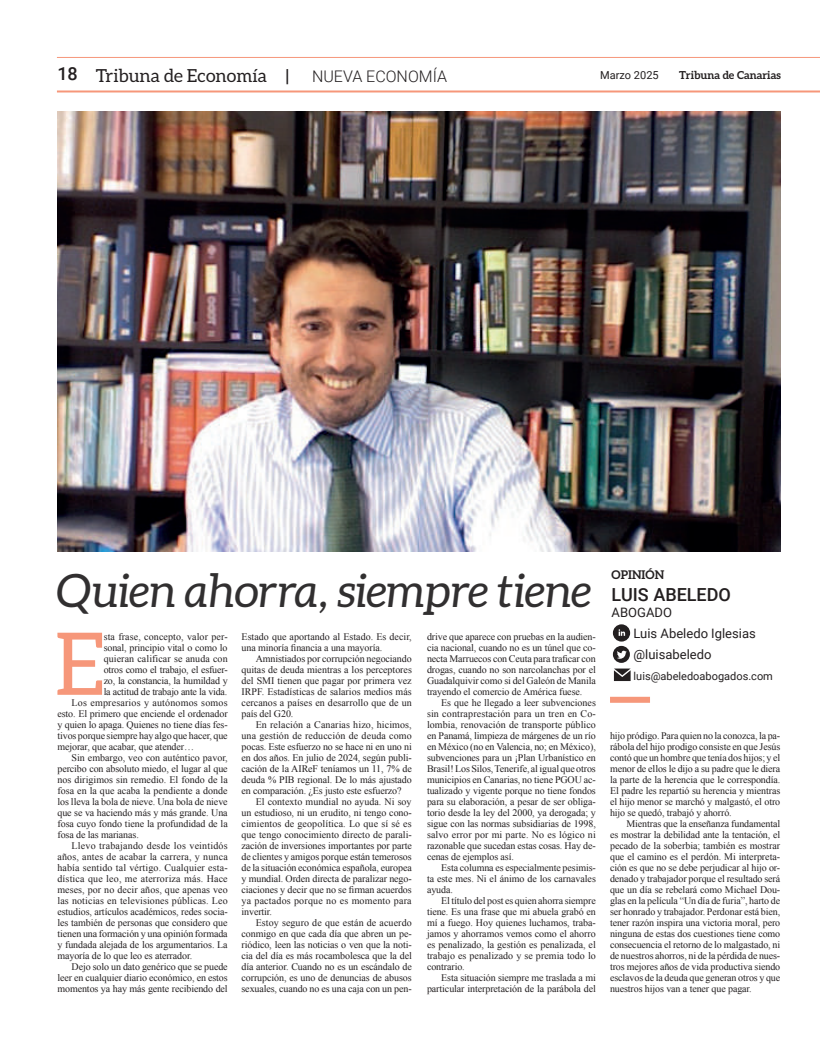
<style>
.page{position:relative;width:820px;height:1049px;background:#fff}
.page>*{position:absolute;margin:0;border:0;box-sizing:border-box;transform-origin:0 0}
.t1{font:86.7px "Aleo";color:#f6977a}
.t2{font:italic 46px "Aleo";letter-spacing:-.01em;color:#312f30}
.t3{font:18px "Aleo";color:#231f20}
.t4{font:500 18px "Roboto";color:#231f20}
.t5{font:300 16px "Roboto";color:#231f20}
.t6{font:13px/21px "Roboto";color:#231f20}
.t7{font:700 12px "Aleo";color:#231f20}
.t8{font:11px "Roboto";color:#231f20}
.t9{font:700 11px "Aleo";color:#231f20}
.t10{font:10px/11px "Times New Roman";letter-spacing:-.01em;color:#231f20;text-align:justify}
.t11{font:10px "Times New Roman";letter-spacing:.015em;color:#231f20}
.t12{font:10px "Times New Roman";letter-spacing:.01em;color:#231f20}
.t13{font:10px "Times New Roman";letter-spacing:.02em;color:#231f20}
.s1{font-family:"Roboto";font-weight:500}
.s2{font-weight:500;font-size:18px}
</style>
<div class="page">
<hr style="left:57px;top:90px;width:762px;height:2px;background:#f6977a">
<hr style="left:57px;top:57px;width:762px;height:1px;background:#f6977a">
<img style="left:57px;top:112px;width:723px;height:440px">
<div style="left:609px;top:697px;width:40px;height:6px;background:#f6977a"></div>
<svg style="left:612px;top:624px;width:18px;height:57px"></svg>
<h3 class="t3" style="left:57px;top:65px;width:211px"><span class="s1">18</span> Tribuna de Economía</h3>
<p class="t8" style="left:600px;top:68px;width:60px">Marzo 2025</p>
<p class="t9" style="left:679px;top:69px;width:103px">Tribuna de Canarias</p>
<h3 class="t5" style="left:285px;top:65px;width:163px"><span class="s2">|</span> NUEVA ECONOMÍA</h3>
<h2 class="t2" style="left:57px;top:564px;width:536px">Quien ahorra, siempre tiene</h2>
<h1 class="t1" style="left:54px;top:615px;width:52px">E</h1>
<p class="t12" style="left:104px;top:630px;width:125px">sta frase, concepto, valor per-</p>
<p class="t10" style="left:104px;top:642px;width:125px">sonal, principio vital o como lo</p>
<p class="t12" style="left:104px;top:652px;width:125px">quieran calificar se anuda con</p>
<p class="t10" style="left:104px;top:664px;width:125px">otros como el trabajo, el esfuer-</p>
<p class="t10" style="left:104px;top:675px;width:125px">zo, la constancia, la humildad y</p>
<p class="t10" style="left:104px;top:686px;width:125px">la actitud de trabajo ante la vida.</p>
<p class="t13" style="left:72px;top:696px;width:157px">Los empresarios y autónomos somos</p>
<p class="t10" style="left:57px;top:708px;width:172px">esto. El primero que enciende el ordenador</p>
<p class="t10" style="left:57px;top:719px;width:172px">y quien lo apaga. Quienes no tiene días fes-</p>
<p class="t10" style="left:57px;top:730px;width:172px">tivos porque siempre hay algo que hacer, que</p>
<p class="t10" style="left:57px;top:741px;width:138px">mejorar, que acabar, que atender…</p>
<p class="t10" style="left:72px;top:752px;width:157px">Sin embargo, veo con auténtico pavor,</p>
<p class="t10" style="left:57px;top:763px;width:172px">percibo con absoluto miedo, el lugar al que</p>
<p class="t10" style="left:57px;top:774px;width:172px">nos dirigimos sin remedio. El fondo de la</p>
<p class="t10" style="left:57px;top:785px;width:172px">fosa en la que acaba la pendiente a donde</p>
<p class="t10" style="left:57px;top:796px;width:172px">los lleva la bola de nieve. Una bola de nieve</p>
<p class="t10" style="left:57px;top:807px;width:172px">que se va haciendo más y más grande. Una</p>
<p class="t10" style="left:57px;top:818px;width:172px">fosa cuyo fondo tiene la profundidad de la</p>
<p class="t10" style="left:57px;top:829px;width:83px">fosa de las marianas.</p>
<p class="t13" style="left:72px;top:839px;width:157px">Llevo trabajando desde los veintidós</p>
<p class="t11" style="left:57px;top:850px;width:172px">años, antes de acabar la carrera, y nunca</p>
<p class="t11" style="left:57px;top:861px;width:172px">había sentido tal vértigo. Cualquier esta-</p>
<p class="t11" style="left:57px;top:872px;width:172px">dística que leo, me aterroriza más. Hace</p>
<p class="t10" style="left:57px;top:884px;width:172px">meses, por no decir años, que apenas veo</p>
<p class="t12" style="left:57px;top:894px;width:172px">las noticias en televisiones públicas. Leo</p>
<p class="t10" style="left:57px;top:906px;width:172px">estudios, artículos académicos, redes socia-</p>
<p class="t10" style="left:57px;top:917px;width:171px">les también de personas que considero que</p>
<p class="t10" style="left:57px;top:928px;width:172px">tienen una formación y una opinión formada</p>
<p class="t10" style="left:57px;top:939px;width:172px">y fundada alejada de los argumentarios. La</p>
<p class="t10" style="left:57px;top:950px;width:136px">mayoría de lo que leo es aterrador.</p>
<p class="t10" style="left:72px;top:961px;width:157px">Dejo solo un dato genérico que se puede</p>
<p class="t10" style="left:57px;top:972px;width:172px">leer en cualquier diario económico, en estos</p>
<p class="t10" style="left:57px;top:983px;width:172px">momentos ya hay más gente recibiendo del</p>
<p class="t10" style="left:241px;top:631px;width:172px">Estado que aportando al Estado. Es decir, una minoría financia a una mayoría.</p>
<p class="t10" style="left:241px;top:653px;width:172px;text-indent:14px">Amnistiados por corrupción negociando quitas de deuda mientras a los perceptores del SMI tienen que pagar por primera vez IRPF. Estadísticas de salarios medios más cercanos a países en desarrollo que de un país del G20.</p>
<p class="t10" style="left:241px;top:719px;width:172px;text-indent:14px">En relación a Canarias hizo, hicimos, una gestión de reducción de deuda como pocas. Este esfuerzo no se hace ni en uno ni en dos años. En julio de 2024, según publi&shy;cación de la AIReF teníamos un 11, 7% de deuda % PIB regional. De lo más ajustado en comparación. ¿Es justo este esfuerzo?</p>
<p class="t10" style="left:241px;top:796px;width:172px;text-indent:14px">El contexto mundial no ayuda. Ni soy un estudioso, ni un erudito, ni tengo cono&shy;cimientos de geopolítica. Lo que sí sé es que tengo conocimiento directo de parali&shy;zación de inversiones importantes por parte de clientes y amigos porque están temerosos de la situación económica española, europea y mundial. Orden directa de paralizar nego&shy;ciaciones y decir que no se firman acuerdos ya pactados porque no es momento para invertir.</p>
<p class="t10" style="left:241px;top:917px;width:172px;text-indent:14px">Estoy seguro de que están de acuerdo conmigo en que cada día que abren un pe&shy;riódico, leen las noticias o ven que la noti&shy;cia del día es más rocambolesca que la del día anterior. Cuando no es un escándalo de corrupción, es uno de denuncias de abusos sexuales, cuando no es una caja con un pen-</p>
<p class="t10" style="left:427px;top:631px;width:170px">drive que aparece con pruebas en la audien&shy;cia nacional, cuando no es un túnel que co&shy;necta Marruecos con Ceuta para traficar con drogas, cuando no son narcolanchas por el Guadalquivir como si del Galeón de Manila trayendo el comercio de América fuese.</p>
<p class="t10" style="left:427px;top:697px;width:170px;text-indent:14px">Es que he llegado a leer subvenciones sin contraprestación para un tren en Co&shy;lombia, renovación de transporte público en Panamá, limpieza de márgenes de un río en México (no en Valencia, no; en México), subvenciones para un ¡Plan Urbanístico en Brasil! Los Silos, Tenerife, al igual que otros municipios en Canarias, no tiene PGOU ac&shy;tualizado y vigente porque no tiene fondos para su elaboración, a pesar de ser obliga&shy;torio desde la ley del 2000, ya derogada; y sigue con las normas subsidiarias de 1998, salvo error por mi parte. No es lógico ni razonable que sucedan estas cosas. Hay de&shy;cenas de ejemplos así.</p>
<p class="t10" style="left:427px;top:862px;width:170px;text-indent:14px">Esta columna es especialmente pesimis&shy;ta este mes. Ni el ánimo de los carnavales ayuda.</p>
<p class="t10" style="left:427px;top:895px;width:170px;text-indent:14px">El título del post es quien ahorra siempre tiene. Es una frase que mi abuela grabó en mí a fuego. Hoy quienes luchamos, traba&shy;jamos y ahorramos vemos como el ahorro es penalizado, la gestión es penalizada, el trabajo es penalizado y se premia todo lo contrario.</p>
<p class="t10" style="left:427px;top:972px;width:170px;text-align:right">Esta situación siempre me traslada a mi particular interpretación de la parábola del</p>
<p class="t7" style="left:611px;top:568px;width:54px">OPINIÓN</p>
<h3 class="t4" style="left:611px;top:582px;width:121px">LUIS ABELEDO</h3>
<h3 class="t6" style="left:633px;top:601px;width:124px;text-indent:-22px">ABOGADO<br>Luis Abeledo Iglesias @luisabeledo</h3>
<p class="t8" style="left:633px;top:668px;width:141px">luis@abeledoabogados.com</p>
<p class="t10" style="left:609px;top:730px;width:172px">hijo pródigo. Para quien no la conozca, la pa&shy;rábola del hijo prodigo consiste en que Jesús contó que un hombre que tenía dos hijos; y el menor de ellos le dijo a su padre que le diera la parte de la herencia que le correspondía.<br>El padre les repartió su herencia y mientras el hijo menor se marchó y malgastó, el otro hijo se quedó, trabajó y ahorró.</p>
<p class="t10" style="left:609px;top:818px;width:172px;text-indent:16px">Mientras que la enseñanza fundamental es mostrar la debilidad ante la tentación, el pecado de la soberbia; también es mostrar que el camino es el perdón. Mi interpreta&shy;ción es que no se debe perjudicar al hijo or&shy;denado y trabajador porque el resultado será que un día se rebelará como Michael Dou&shy;glas en la película “Un día de furia”, harto de ser honrado y trabajador. Perdonar está bien, tener razón inspira una victoria moral, pero ninguna de estas dos cuestiones tiene como consecuencia el retorno de lo malgastado, ni de nuestros ahorros, ni de la pérdida de nues&shy;tros mejores años de vida productiva siendo esclavos de la deuda que generan otros y que nuestros hijos van a tener que pagar.</p>
</div>
